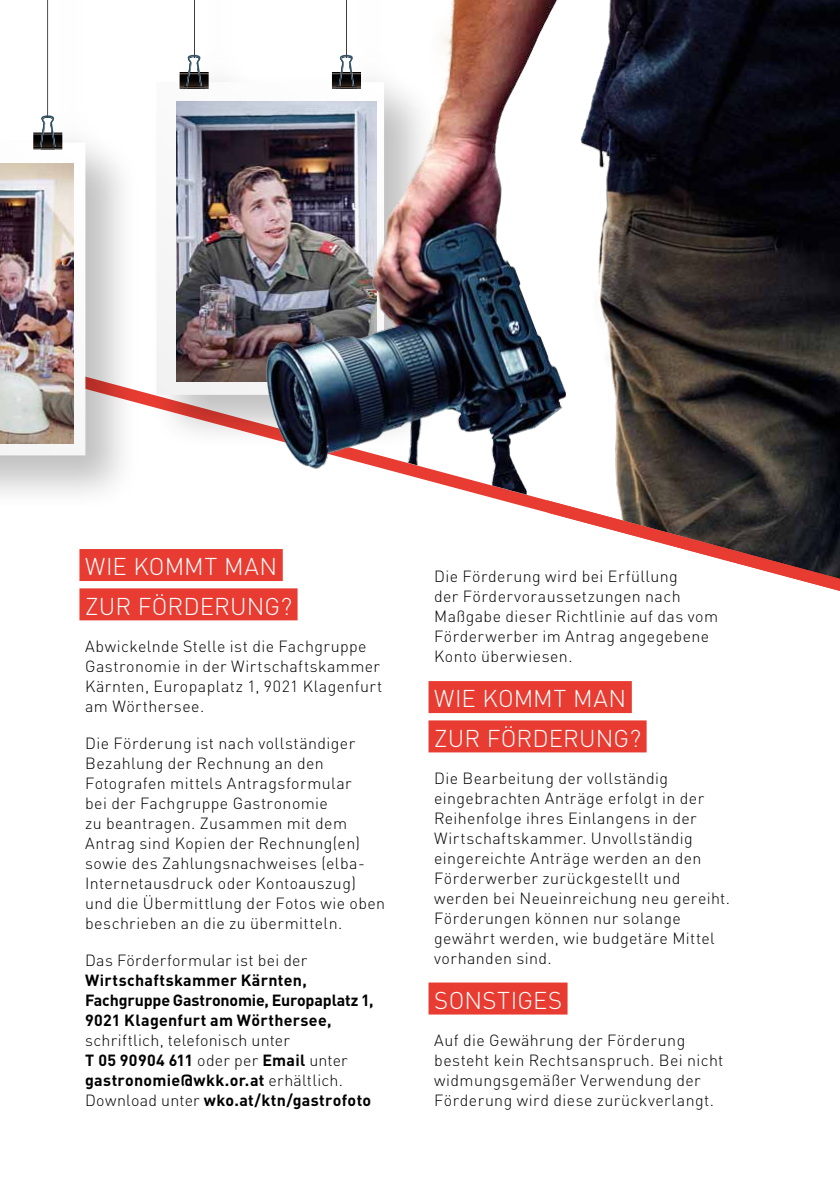
<style>
.page{position:relative;width:840px;height:1191px;background:#fff}
.page>*{position:absolute;margin:0;border:0;box-sizing:border-box;transform-origin:0 0}
.t1{font:300 24px/39.4px "DIN Light CE";letter-spacing:.005em;color:#fff}
.t2{font:300 16px/20px "DIN Light CE";letter-spacing:.025em;color:#000}
.t3{font:700 16px/20px "DINCE";letter-spacing:.015em;color:#000}
.s1{font-family:"DIN Light CE";font-weight:300}
</style>
<div class="page">
<div style="left:0;top:0;width:439px;height:511px;background:#000;opacity:.25"></div>
<svg style="left:0;top:115px;width:85px;height:340px"></svg>
<hr style="left:47px;top:0;width:1px;height:118px;background:#3f3e40">
<div style="left:156px;top:82px;width:78px;height:313px;background:#f6f6f6"></div>
<svg style="left:179px;top:55px;width:29px;height:34px"></svg>
<hr style="left:193px;top:0;width:1px;height:57px;background:#3f3e40">
<img style="left:0;top:163px;width:74px;height:280px">
<img style="left:176px;top:102px;width:58px;height:280px">
<img style="left:234px;top:0;width:605px;height:579px">
<svg style="left:547px;top:500px;width:292px;height:91px"></svg>
<div style="left:79px;top:549px;width:203px;height:32px;background:#e83c32"></div>
<div style="left:79px;top:588px;width:218px;height:32px;background:#e83c32"></div>
<div style="left:428px;top:681px;width:203px;height:32px;background:#e83c32"></div>
<div style="left:428px;top:720px;width:218px;height:32px;background:#e83c32"></div>
<div style="left:428px;top:982px;width:139px;height:32px;background:#e83c32"></div>
<h1 class="t1" style="left:85px;top:547px;width:208px">Wie kommt man zur Förderung?</h1>
<p class="t2" style="left:85px;top:636px;width:299px">Abwickelnde Stelle ist die Fachgruppe Gastronomie in der Wirtschaftskammer Kärnten, Europaplatz 1, 9021 Klagenfurt am Wörthersee.</p>
<p class="t2" style="left:85px;top:733px;width:301px">Die Förderung ist nach vollständiger Bezahlung der Rechnung an den Fotografen mittels Antragsformular<br>bei der Fachgruppe Gastronomie<br>zu beantragen. Zusammen mit dem Antrag sind Kopien der Rechnung(en) sowie des Zahlungsnachweises (elba-<br>I nternetausdruck oder Kontoauszug) und die Übermittlung der Fotos wie oben beschrieben an die zu übermitteln.</p>
<p class="t2" style="left:85px;top:950px;width:223px">Das Förderformular ist bei der</p>
<p class="t3" style="left:85px;top:969px;width:290px">Wirtschaftskammer Kärnten,<br>Fachgruppe Gastronomie, Europaplatz 1,<br>9021 Klagenfurt am Wörthersee,</p>
<p class="t2" style="left:85px;top:1030px;width:206px">schriftlich, telefonisch unter</p>
<p class="t3" style="left:85px;top:1049px;width:287px">T 05 90904 611 <span class="s1">oder per</span> Email <span class="s1">unter </span>gastronomie@wkk.or.at <span class="s1">erhältlich.<br>D ownload unter</span> wko.at/ktn/gastrofoto</p>
<p class="t2" style="left:434px;top:567px;width:285px">Die Förderung wird bei Erfüllung<br>der Fördervoraussetzungen nach<br>Maßgabe dieser Richtlinie auf das vom<br>Förderwerber im Antrag angegebene<br>Konto überwiesen.</p>
<h1 class="t1" style="left:434px;top:679px;width:208px">Wie kommt man zur Förderung?</h1>
<p class="t2" style="left:434px;top:768px;width:297px">Die Bearbeitung der vollständig eingebrachten Anträge erfolgt in der Reihenfolge ihres Einlangens in der Wirtschaftskammer. U nvollständig eingereichte Anträge werden an den Förderwerber zurückgestellt und werden bei Neueinreichung neu gereiht.<br>Förderungen können nur solange gewährt werden, wie budgetäre Mittel vorhanden sind.</p>
<h1 class="t1" style="left:434px;top:981px;width:129px">Sonstiges</h1>
<p class="t2" style="left:434px;top:1030px;width:291px">Auf die Gewährung der Förderung besteht kein Rechtsanspruch. Bei nicht widmungsgemäßer Verwendung der Förderung wird diese zurückverlangt.</p>
</div>
